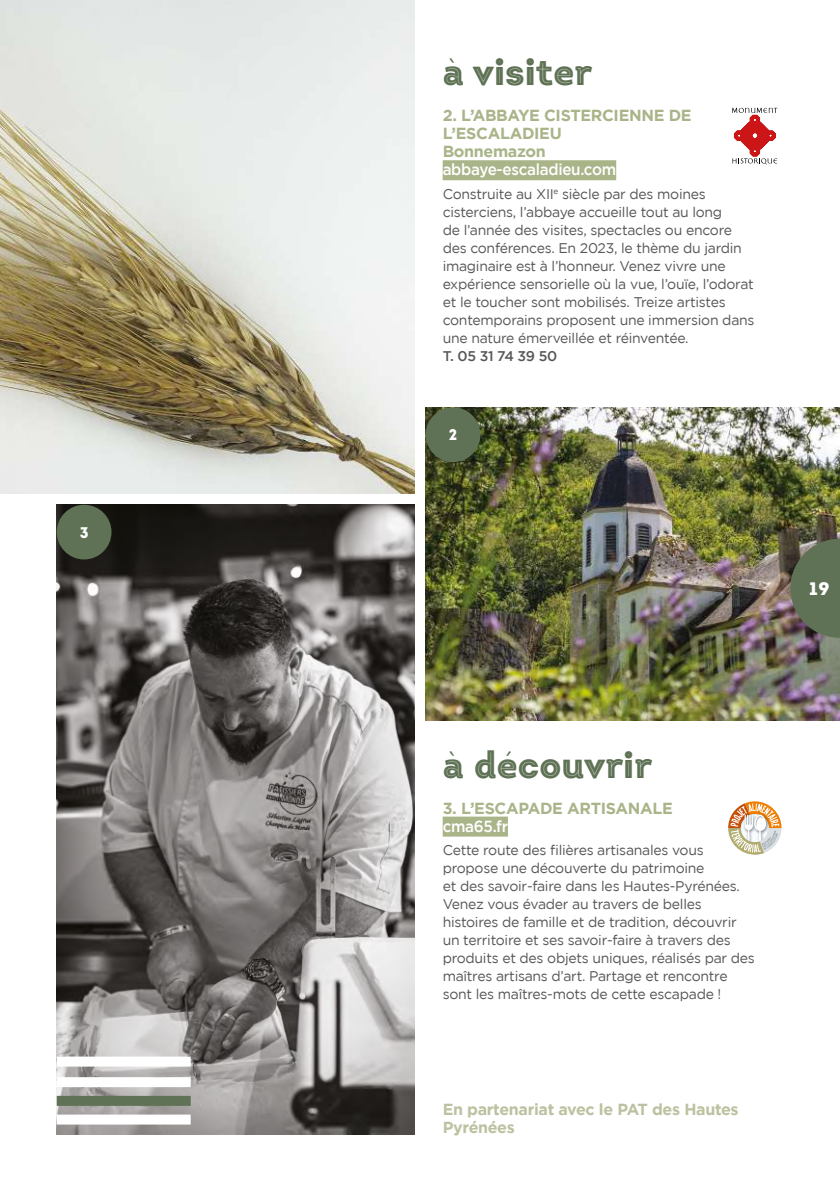
<style>
.page{position:relative;width:840px;height:1191px;background:#fff}
.page>*{position:absolute;margin:0;border:0;box-sizing:border-box;transform-origin:0 0}
.t1{font:38px "Intro Black Inline";color:#5f7255}
.t2{font:900 18px "Intro";color:#fff}
.t3{font:700 16px/18px "Gotham";letter-spacing:-.02em;color:#a9b489}
.t4{font:700 16px/18px "Gotham";letter-spacing:-.02em;color:#bbc2a0}
.t5{font:500 16px "Gotham";letter-spacing:-.02em;color:#fff;scale:.95 1}
.t6{font:900 15.4px "Intro";color:#fff}
.t7{font:14px/18px "Gotham";letter-spacing:-.02em;color:#575756}
.t8{font:500 14px "Gotham";letter-spacing:-.02em;color:#575756}
</style>
<div class="page">
<img style="left:57px;top:505px;width:357px;height:629px">
<img style="left:425px;top:407px;width:414px;height:313px">
<img style="left:0;top:0;width:414px;height:493px">
<div style="left:442px;top:816px;width:65px;height:20px;background:#a9b489"></div>
<div style="left:442px;top:160px;width:174px;height:20px;background:#a9b489"></div>
<svg style="left:732px;top:108px;width:45px;height:56px"></svg>
<svg style="left:726px;top:799px;width:56px;height:57px"></svg>
<svg style="left:727px;top:801px;width:54px;height:53px"></svg>
<div style="left:57px;top:1056px;width:133px;height:10px;background:#fff"></div>
<div style="left:57px;top:1077px;width:133px;height:10px;background:#fff"></div>
<div style="left:57px;top:1095px;width:133px;height:10px;background:#5f7255"></div>
<div style="left:57px;top:1114px;width:133px;height:10px;background:#fff"></div>
<div style="left:57px;top:505px;width:54px;height:54px;background:#5f7255;border-radius:50%"></div>
<div style="left:425px;top:407px;width:55px;height:55px;background:#5f7255;border-radius:50%"></div>
<svg style="left:789px;top:538px;width:50px;height:100px;background:#5f6a53"></svg>
<p class="t6" style="left:80px;top:522px;width:10px">3</p>
<h1 class="t1" style="left:442px;top:48px;width:151px">à visiter</h1>
<p class="t3" style="left:442px;top:106px;width:250px">2. L’ABBAYE CISTERCIENNE DE<br>L’ESCALADIEU<br>Bonnemazon</p>
<p class="t5" style="left:442px;top:159px;width:184px">abbaye-escaladieu.com</p>
<p class="t7" style="left:442px;top:185px;width:313px">Construite au XII<sup>e</sup> siècle par des moines cisterciens, l’abbaye accueille tout au long<br>de l’année des visites, spectacles ou encore des conférences. En 2023, le thème du jardin imaginaire est à l’honneur. Venez vivre une expérience sensorielle où la vue, l’ouïe, l’odorat et le toucher sont mobilisés. Treize artistes contemporains proposent une immersion dans une nature émerveillée et réinventée.</p>
<p class="t8" style="left:442px;top:347px;width:116px">T. 05 31 74 39 50</p>
<p class="t6" style="left:448px;top:425px;width:10px">2</p>
<p class="t2" style="left:808px;top:577px;width:22px">19</p>
<h1 class="t1" style="left:442px;top:740px;width:211px">à découvrir</h1>
<p class="t3" style="left:442px;top:799px;width:231px">3. L’ESCAPADE ARTISANALE</p>
<p class="t5" style="left:442px;top:815px;width:70px">cma65.fr</p>
<p class="t7" style="left:442px;top:841px;width:313px">Cette route des filières artisanales vous propose une découverte du patrimoine<br>et des savoir-faire dans les Hautes-Pyrénées.<br>Venez vous évader au travers de belles histoires de famille et de tradition, découvrir un territoire et ses savoir-faire à travers des produits et des objets uniques, réalisés par des maîtres artisans d’art. Partage et rencontre sont les maîtres-mots de cette escapade !</p>
<p class="t4" style="left:442px;top:1100px;width:297px">En partenariat avec le PAT des Hautes<br>Pyrénées</p>
</div>
